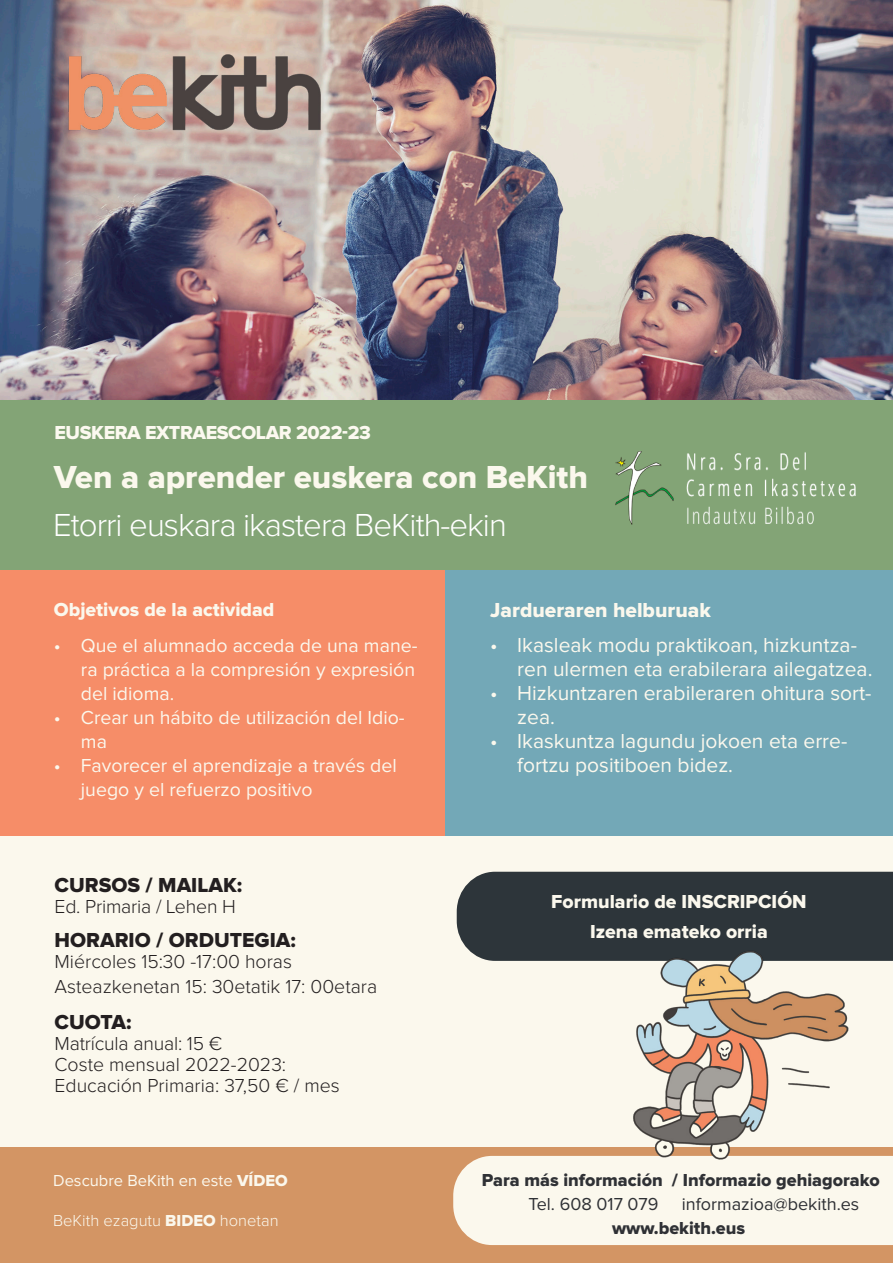
<style>
.page{position:relative;width:893px;height:1263px;background:#fff}
.page>*{position:absolute;margin:0;border:0;box-sizing:border-box;transform-origin:0 0}
.t1{font:300 33px "Proxima Nova";letter-spacing:-.03em;color:#fff}
.t2{font:33px "Proxima Nova Extrabld";color:#fbf8ed}
.t3{font:21px/24px "Proxima Nova";color:#fbf8ed}
.t4{font:21px "Proxima Nova Extrabld";color:#231f20}
.t5{font:21px "Proxima Nova Extrabld";color:#fbf8ed}
.t6{font:19.5px/24px "Proxima Nova";color:#fbf8ed}
.t7{font:300 19.5px "Proxima Nova";color:#231f20}
.t8{font:19.5px "Proxima Nova Extrabld";color:#fbf8ed}
.t9{font:19.5px "Proxima Nova Extrabld";letter-spacing:-.02em;color:#fcf9f0}
.t10{font:18px "Proxima Nova Extrabld";color:#2f3135}
.t11{font:18px "Proxima Nova";color:#2f3135}
.t12{font:16.5px "Proxima Nova";color:#fbf8ed}
.t13{font:300 16.5px "Proxima Nova";color:#fbf8ed}
.s1{font-family:"Proxima Nova Extrabld"}
.s2{font-family:"Proxima Nova Extrabld";font-weight:400}
</style>
<div class="page">
<div style="left:0;top:500px;width:893px;height:763px;background:#fbf8ed"></div>
<div style="left:457px;top:872px;width:436px;height:89px;background:#2d353a"></div>
<div style="left:0;top:399px;width:893px;height:172px;background:#83a476"></div>
<div style="left:0;top:570px;width:446px;height:266px;background:#f68d68"></div>
<div style="left:446px;top:570px;width:447px;height:266px;background:#73a8b7"></div>
<img style="left:0;top:0;width:893px;height:399px">
<div style="left:0;top:1148px;width:893px;height:115px;background:#d39564"></div>
<div style="left:453px;top:1156px;width:440px;height:89px;background:#fbf8ed"></div>
<img style="left:630px;top:945px;width:222px;height:216px">
<img style="left:0;top:0;width:392px;height:147px">
<img style="left:615px;top:451px;width:241px;height:74px">
<p class="t9" style="left:55px;top:424px;width:318px">EUSKERA EXTRAESCOLAR 2022-23</p>
<p class="t2" style="left:54px;top:462px;width:536px">Ven a aprender euskera con BeKith</p>
<p class="t1" style="left:53px;top:510px;width:455px">Etorri euskara ikastera BeKith-ekin</p>
<p class="t8" style="left:54px;top:601px;width:222px">Objetivos de la actividad</p>
<p class="t6" style="left:81px;top:634px;width:338px;text-indent:-27px">• Que el alumnado acceda de una mane&shy;ra práctica a la compresión y expresión del idioma.</p>
<p class="t6" style="left:81px;top:706px;width:325px;text-indent:-27px">• Crear un hábito de utilización del Idio&shy;ma</p>
<p class="t6" style="left:81px;top:754px;width:317px;text-indent:-27px">• Favorecer el aprendizaje a través del juego y el refuerzo positivo</p>
<p class="t4" style="left:55px;top:875px;width:189px">CURSOS / MAILAK:</p>
<p class="t7" style="left:55px;top:897px;width:183px">Ed. Primaria / Lehen H</p>
<p class="t4" style="left:55px;top:930px;width:243px">HORARIO / ORDUTEGIA:</p>
<p class="t7" style="left:55px;top:952px;width:239px">Miércoles 15:30 -17:00 horas</p>
<p class="t7" style="left:55px;top:977px;width:324px">Asteazkenetan 15: 30etatik 17: 00etara</p>
<p class="t4" style="left:55px;top:1012px;width:78px">CUOTA:</p>
<p class="t7" style="left:55px;top:1034px;width:169px">Matrícula anual: 15 €</p>
<p class="t7" style="left:55px;top:1055px;width:233px">Coste mensual 2022-2023:</p>
<p class="t7" style="left:55px;top:1076px;width:287px">Educación Primaria: 37,50 € / mes</p>
<p class="t12" style="left:53px;top:1173px;width:236px">Descubre BeKith en este <span class="s1">VÍDEO</span></p>
<p class="t13" style="left:53px;top:1213px;width:227px">BeKith ezagutu <span class="s2">BIDEO</span> honetan</p>
<p class="t5" style="left:490px;top:601px;width:222px">Jardueraren helburuak</p>
<p class="t3" style="left:517px;top:634px;width:357px;text-indent:-27px">• Ikasleak modu praktikoan, hizkuntza&shy;ren ulermen eta erabilerara ailegatzea.</p>
<p class="t3" style="left:517px;top:682px;width:356px;text-indent:-27px">• Hizkuntzaren erabileraren ohitura sort&shy;zea.</p>
<p class="t3" style="left:517px;top:730px;width:332px;text-indent:-27px">• Ikaskuntza lagundu jokoen eta erre&shy;fortzu positiboen bidez.</p>
<p class="t8" style="left:551px;top:893px;width:257px">Formulario de INSCRIPCIÓN</p>
<p class="t8" style="left:590px;top:923px;width:179px">Izena emateko orria</p>
<p class="t10" style="left:482px;top:1172px;width:399px">Para más información / Informazio gehiagorako</p>
<p class="t11" style="left:529px;top:1196px;width:131px">Tel. 608 017 079</p>
<p class="t11" style="left:682px;top:1196px;width:179px">informazioa@bekith.es</p>
<p class="t10" style="left:612px;top:1220px;width:135px">www.bekith.eus</p>
</div>
